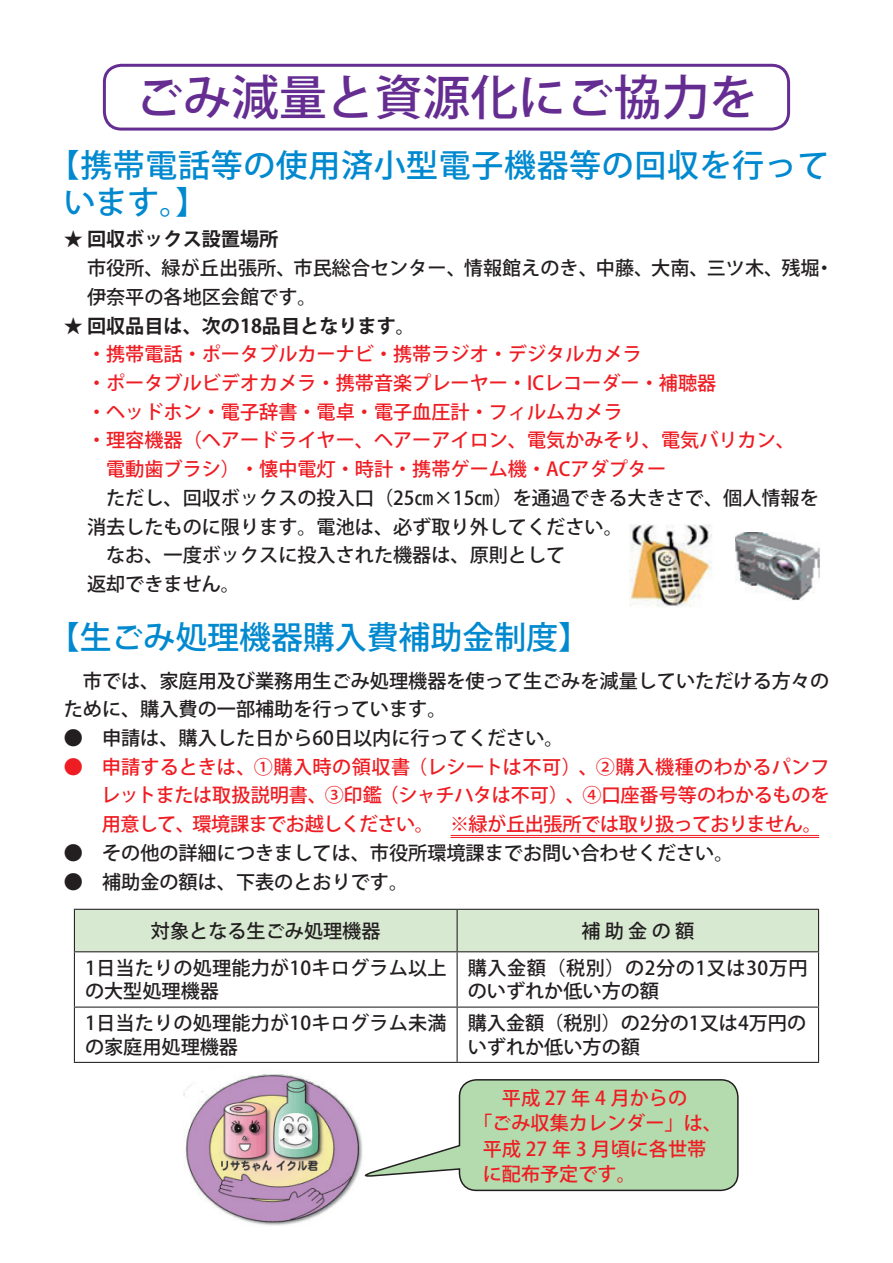
<style>
.page{position:relative;width:893px;height:1263px;background:#fff}
.page>*{position:absolute;margin:0;border:0;box-sizing:border-box;transform-origin:0 0}
.t1{font:500 47.85px "Koz Go Pr 6 N";color:#652d91}
.t2{font:500 31.95px/37.2px "Koz Go Pr 6 N";letter-spacing:.02em;color:#0089cf}
.t3{font:500 31.95px "Koz Go Pr 6 N";color:#0089cf}
.t4{font:500 19.2px/28.7px "Koz Go Pr 6 N";color:#231f20}
.t5{font:500 19.2px/28.7px "Koz Go Pr 6 N";color:#ee1d23;text-align:justify}
.t6{font:700 19.2px "Koz Go Pr 6 N";color:#231f20}
.t7{font:500 19.2px/23.4px "Koz Go Pr 6 N";letter-spacing:.03em;color:#231f20}
</style>
<div class="page">
<img style="left:183px;top:1074px;width:173px;height:152px">
<div style="left:103px;top:64px;width:687px;height:67px;border:3px solid #652d91;border-radius:17px"></div>
<hr style="left:451px;top:835px;width:368px;height:1px;background:#ee1d23">
<hr style="left:451px;top:837px;width:368px;height:1px;background:#ee1d23">
<div style="left:75px;top:910px;width:743px;height:41px;background:#d8e9d2"></div>
<hr style="left:74px;top:909px;width:383px;height:1px;background:#231f20">
<hr style="left:74px;top:910px;width:1px;height:41px;background:#231f20">
<hr style="left:457px;top:909px;width:362px;height:1px;background:#231f20">
<hr style="left:457px;top:910px;width:1px;height:41px;background:#231f20">
<hr style="left:818px;top:910px;width:1px;height:41px;background:#231f20">
<hr style="left:74px;top:951px;width:383px;height:1px;background:#231f20">
<hr style="left:74px;top:952px;width:1px;height:54px;background:#231f20">
<hr style="left:457px;top:951px;width:362px;height:1px;background:#231f20">
<hr style="left:457px;top:952px;width:1px;height:54px;background:#231f20">
<hr style="left:818px;top:952px;width:1px;height:54px;background:#231f20">
<hr style="left:74px;top:1006px;width:383px;height:2px;background:#231f20">
<hr style="left:74px;top:1008px;width:1px;height:54px;background:#231f20">
<hr style="left:457px;top:1006px;width:362px;height:2px;background:#231f20">
<hr style="left:457px;top:1008px;width:1px;height:54px;background:#231f20">
<hr style="left:818px;top:1008px;width:1px;height:54px;background:#231f20">
<hr style="left:74px;top:1062px;width:383px;height:1px;background:#231f20">
<hr style="left:457px;top:1062px;width:362px;height:1px;background:#231f20">
<svg style="left:356px;top:1079px;width:383px;height:113px"></svg>
<img style="left:629px;top:524px;width:83px;height:83px">
<img style="left:735px;top:533px;width:85px;height:68px">
<h1 class="t1" style="left:136px;top:71px;width:623px">ごみ減量と資源化にご協力を</h1>
<h2 class="t2" style="left:64px;top:147px;width:767px;text-indent:-16px">【携帯電話等の使用済小型電子機器等の回収を行っています。】</h2>
<p class="t6" style="left:64px;top:229px;width:216px">★ 回収ボックス設置場所</p>
<p class="t4" style="left:87px;top:254px;width:748px">市役所、緑が丘出張所、市民総合センター、情報館えのき、中藤、大南、三ツ木、残堀・伊奈平の各地区会館です。</p>
<p class="t6" style="left:64px;top:315px;width:353px">★ 回収品目は、次の18品目となります。</p>
<p class="t5" style="left:87px;top:340px;width:709px;text-align:left">・携帯電話・ポータブルカーナビ・携帯ラジオ・デジタルカメラ<br>・ポータブルビデオカメラ・携帯音楽プレーヤー・ICレコーダー・補聴器<br>・ヘッドホン・電子辞書・電卓・電子血圧計・フィルムカメラ<br>・理容機器（ヘアードライヤー、ヘアーアイロン、電気かみそり、電気バリカン、　電動歯ブラシ）・懐中電灯・時計・携帯ゲーム機・ACアダプター</p>
<p class="t4" style="left:87px;top:484px;width:733px;text-indent:19px">ただし、回収ボックスの投入口（25㎝×15㎝）を通過できる大きさで、個人情報を消去したものに限ります。電池は、必ず取り外してください。<br>　なお、一度ボックスに投入された機器は、原則として<br>返却できません。</p>
<h2 class="t3" style="left:48px;top:620px;width:544px">【生ごみ処理機器購入費補助金制度】</h2>
<p class="t4" style="left:64px;top:667px;width:767px">　市では、家庭用及び業務用生ごみ処理機器を使って生ごみを減量していただける方々のために、購入費の一部補助を行っています。</p>
<p class="t4" style="left:64px;top:724px;width:501px">● 申請は、購入した日から60日以内に行ってください。</p>
<p class="t5" style="left:101px;top:753px;width:730px;text-indent:-37px">● 申請するときは、①購入時の領収書（レシートは不可）、②購入機種のわかるパンフレットまたは取扱説明書、③印鑑（シャチハタは不可）、④口座番号等のわかるものを用意して、環境課までお越しください。　※緑が丘出張所では取り扱っておりません。</p>
<p class="t4" style="left:64px;top:839px;width:671px">● その他の詳細につきましては、市役所環境課までお問い合わせください。</p>
<p class="t4" style="left:64px;top:868px;width:346px">● 補助金の額は、下表のとおりです。</p>
<p class="t4" style="left:151px;top:917px;width:231px">対象となる生ごみ処理機器</p>
<p class="t4" style="left:581px;top:917px;width:114px">補助金の額</p>
<p class="t4" style="left:85px;top:957px;width:363px;line-height:23.4px">1日当たりの処理能力が10キログラム以上の大型処理機器</p>
<p class="t7" style="left:468px;top:957px;width:342px">購入金額（税別）の2分の1又は30万円のいずれか低い方の額</p>
<p class="t4" style="left:85px;top:1012px;width:363px;line-height:23.4px">1日当たりの処理能力が10キログラム未満の家庭用処理機器</p>
<p class="t4" style="left:468px;top:1012px;width:340px;line-height:23.4px">購入金額（税別）の2分の1又は4万円のいずれか低い方の額</p>
<p class="t5" style="left:483px;top:1084px;width:206px">　平成 27 年 4 月からの</p>
<p class="t5" style="left:473px;top:1109px;width:250px">「ごみ収集カレンダー」は、</p>
<p class="t5" style="left:483px;top:1135px;width:225px">平成 27 年 3 月頃に各世帯</p>
<p class="t5" style="left:483px;top:1160px;width:155px">に配布予定です。</p>
</div>
